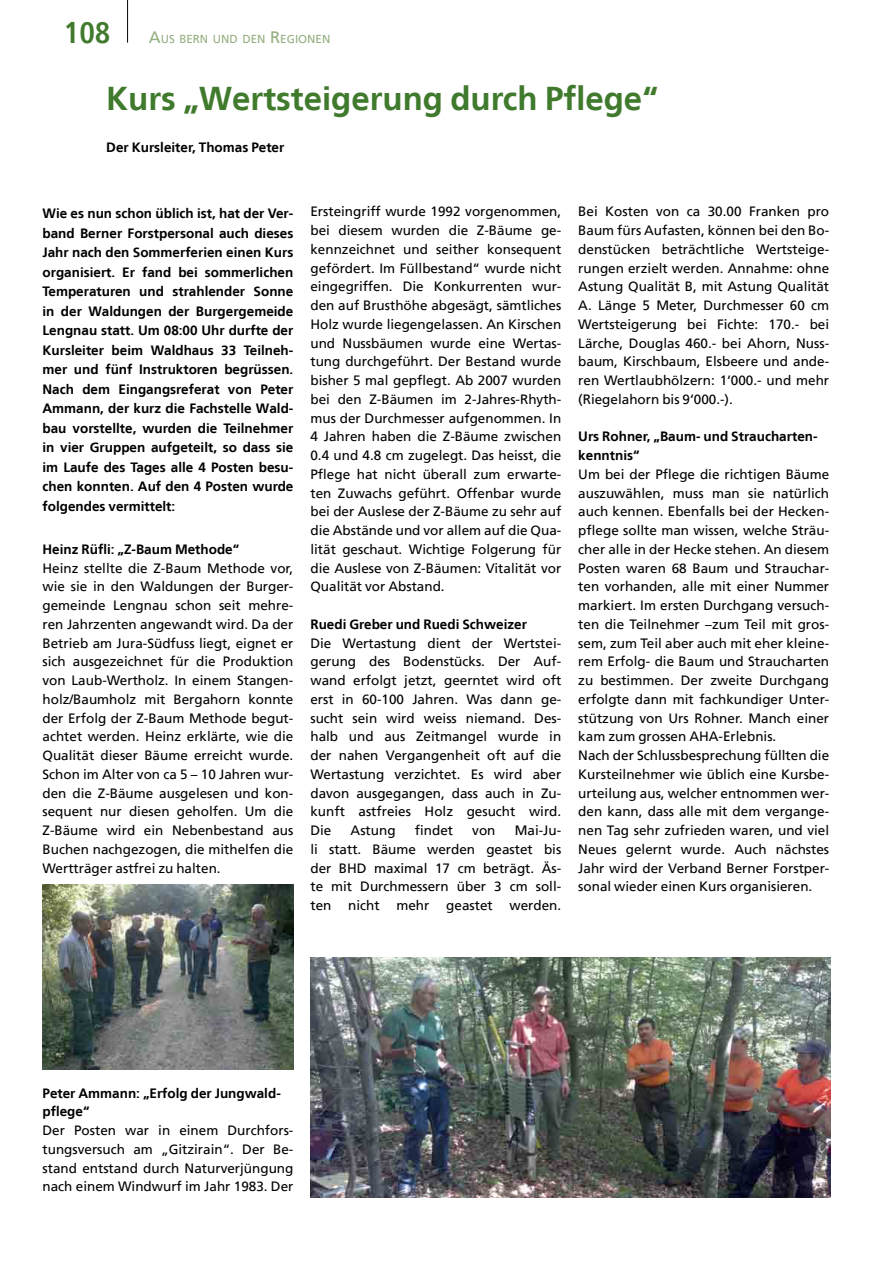
<style>
.page{position:relative;width:893px;height:1263px;background:#fff}
.page>*{position:absolute;margin:0;border:0;box-sizing:border-box;transform-origin:0 0}
.BW_-_Titel{font:700 33px "Frutiger LT";color:#407a2d}
.t1{font:700 condensed 30px "Frutiger LT";color:#407a2d}
.BWB_-_Text_d{font:13.5px/18.8px "Frutiger LT";color:#000;text-align:justify}
.BW_-_Lead{font:700 13.5px/19.5px "Frutiger LT";color:#000;text-align:justify}
.BW_-_1__Zwischentite{font:700 13.5px/18.8px "Frutiger LT";color:#000}
.BW_-_Autor{font:700 13.5px "Frutiger LT";color:#000}
.t2{font:11.55px "Frutiger LT";color:#94af81}
.s1{font-size:16.5px}
</style>
<div class="page">
<hr style="left:127px;top:0;width:1px;height:43px;background:#000">
<img style="left:43px;top:884px;width:250px;height:186px">
<img style="left:310px;top:957px;width:520px;height:240px">
<h2 class="t1" style="left:64px;top:14px;width:48px">108</h2>
<p class="t2" style="left:149px;top:32px;width:183px"><span class="s1">A</span>US BERN UND DEN <span class="s1">R</span>EGIONEN</p>
<p class="BW_-_Titel" style="left:106px;top:79px;width:553px">Kurs „Wertsteigerung durch Pflege“</p>
<p class="BW_-_Autor" style="left:106px;top:139px;width:180px">Der Kursleiter, Thomas Peter</p>
<p class="BW_-_Lead" style="left:43px;top:204px;width:252px">Wie es nun schon üblich ist, hat der Ver&shy;band Berner Forstpersonal auch dieses Jahr nach den Sommerferien einen Kurs organisiert. Er fand bei sommerlichen Temperaturen und strahlender Sonne in der Waldungen der Burgergemeide Lengnau statt. Um 08:00 Uhr durfte der Kursleiter beim Waldhaus 33 Teilneh&shy;mer und fünf Instruktoren begrüssen.<br>Nach dem Eingangsreferat von Peter Ammann, der kurz die Fachstelle Wald&shy;bau vorstellte, wurden die Teilnehmer in vier Gruppen aufgeteilt, so dass sie im Laufe des Tages alle 4 Posten besu&shy;chen konnten. Auf den 4 Posten wurde folgendes vermittelt:</p>
<p class="BW_-_1__Zwischentite" style="left:43px;top:540px;width:198px">Heinz Rüfli: „Z-Baum Methode“</p>
<p class="BWB_-_Text_d" style="left:43px;top:559px;width:252px">Heinz stellte die Z-Baum Methode vor, wie sie in den Waldungen der Burger&shy;gemeinde Lengnau schon seit mehre&shy;ren Jahrzenten angewandt wird. Da der Betrieb am Jura-Südfuss liegt, eignet er sich ausgezeichnet für die Produktion von Laub-Wertholz. In einem Stangen&shy;holz/Baumholz mit Bergahorn konnte der Erfolg der Z-Baum Methode begut&shy;achtet werden. Heinz erklärte, wie die Qualität dieser Bäume erreicht wurde.<br>Schon im Alter von ca 5 – 10 Jahren wur&shy;den die Z-Bäume ausgelesen und kon&shy;sequent nur diesen geholfen. Um die Z-Bäume wird ein Nebenbestand aus Buchen nachgezogen, die mithelfen die Wertträger astfrei zu halten.</p>
<p class="BWB_-_Text_d" style="left:310px;top:202px;width:252px">Ersteingriff wurde 1992 vorgenommen, bei diesem wurden die Z-Bäume ge&shy;kennzeichnet und seither konsequent gefördert. Im Füllbestand“ wurde nicht eingegriffen. Die Konkurrenten wur&shy;den auf Brusthöhe abgesägt, sämtliches Holz wurde liegengelassen. An Kirschen und Nussbäumen wurde eine Wertas&shy;tung durchgeführt. Der Bestand wurde bisher 5 mal gepflegt. Ab 2007 wurden bei den Z-Bäumen im 2-Jahres-Rhyth&shy;mus der Durchmesser aufgenommen. In 4 Jahren haben die Z-Bäume zwischen 0.4 und 4.8 cm zugelegt. Das heisst, die Pflege hat nicht überall zum erwarte&shy;ten Zuwachs geführt. Offenbar wurde bei der Auslese der Z-Bäume zu sehr auf die Abstände und vor allem auf die Qua&shy;lität geschaut. Wichtige Folgerung für die Auslese von Z-Bäumen: Vitalität vor Qualität vor Abstand.</p>
<p class="BW_-_1__Zwischentite" style="left:310px;top:615px;width:218px">Ruedi Greber und Ruedi Schweizer</p>
<p class="BWB_-_Text_d" style="left:310px;top:634px;width:252px">Die Wertastung dient der Wertstei&shy;gerung des Bodenstücks. Der Auf&shy;wand erfolgt jetzt, geerntet wird oft erst in 60-100 Jahren. Was dann ge&shy;sucht sein wird weiss niemand. Des&shy;halb und aus Zeitmangel wurde in der nahen Vergangenheit oft auf die Wertastung verzichtet. Es wird aber davon ausgegangen, dass auch in Zu&shy;kunft astfreies Holz gesucht wird.<br>Die</p>
<p class="BWB_-_Text_d" style="left:351px;top:821px;width:46px">Astung</p>
<p class="BWB_-_Text_d" style="left:415px;top:821px;width:40px">findet</p>
<p class="BWB_-_Text_d" style="left:472px;top:821px;width:25px">von</p>
<p class="BWB_-_Text_d" style="left:310px;top:821px;width:252px;text-indent:204px">Mai-Ju&shy;li statt. Bäume werden geastet bis der BHD maximal 17 cm beträgt. Äs&shy;te mit Durchmessern über 3 cm soll&shy;ten nicht mehr geastet werden.</p>
<p class="BWB_-_Text_d" style="left:578px;top:202px;width:252px">Bei Kosten von ca 30.00 Franken pro Baum fürs Aufasten, können bei den Bo&shy;denstücken beträchtliche Wertsteige&shy;rungen erzielt werden. Annahme: ohne Astung Qualität B, mit Astung Qualität A. Länge 5 Meter, Durchmesser 60 cm Wertsteigerung bei Fichte: 170.- bei Lärche, Douglas 460.- bei Ahorn, Nuss&shy;baum, Kirschbaum, Elsbeere und ande&shy;ren Wertlaubhölzern: 1‘000.- und mehr (Riegelahorn bis 9‘000.-).</p>
<p class="BW_-_1__Zwischentite" style="left:578px;top:427px;width:241px">Urs Rohner, „Baum- und Straucharten&shy;kenntnis“</p>
<p class="BWB_-_Text_d" style="left:578px;top:465px;width:252px">Um bei der Pflege die richtigen Bäume auszuwählen, muss man sie natürlich auch kennen. Ebenfalls bei der Hecken&shy;pflege sollte man wissen, welche Sträu&shy;cher alle in der Hecke stehen. An diesem Posten waren 68 Baum und Strauchar&shy;ten vorhanden, alle mit einer Nummer markiert. Im ersten Durchgang versuch&shy;ten die Teilnehmer –zum Teil mit gros&shy;sem, zum Teil aber auch mit eher kleine&shy;rem Erfolg- die Baum und Straucharten zu bestimmen. Der zweite Durchgang erfolgte dann mit fachkundiger Unter&shy;stützung von Urs Rohner. Manch einer kam zum grossen AHA-Erlebnis.</p>
<p class="BWB_-_Text_d" style="left:578px;top:746px;width:252px">Nach der Schlussbesprechung füllten die Kursteilnehmer wie üblich eine Kursbe&shy;urteilung aus, welcher entnommen wer&shy;den kann, dass alle mit dem vergange&shy;nen Tag sehr zufrieden waren, und viel Neues gelernt wurde. Auch nächstes Jahr wird der Verband Berner Forstper&shy;sonal wieder einen Kurs organisieren.</p>
<p class="BW_-_1__Zwischentite" style="left:43px;top:1084px;width:240px">Peter Ammann: „Erfolg der Jungwald&shy;pflege“</p>
<p class="BWB_-_Text_d" style="left:43px;top:1121px;width:252px">Der Posten war in einem Durchfors&shy;tungsversuch am „Gitzirain“. Der Be&shy;stand entstand durch Naturverjüngung nach einem Windwurf im Jahr 1983. Der</p>
</div>
